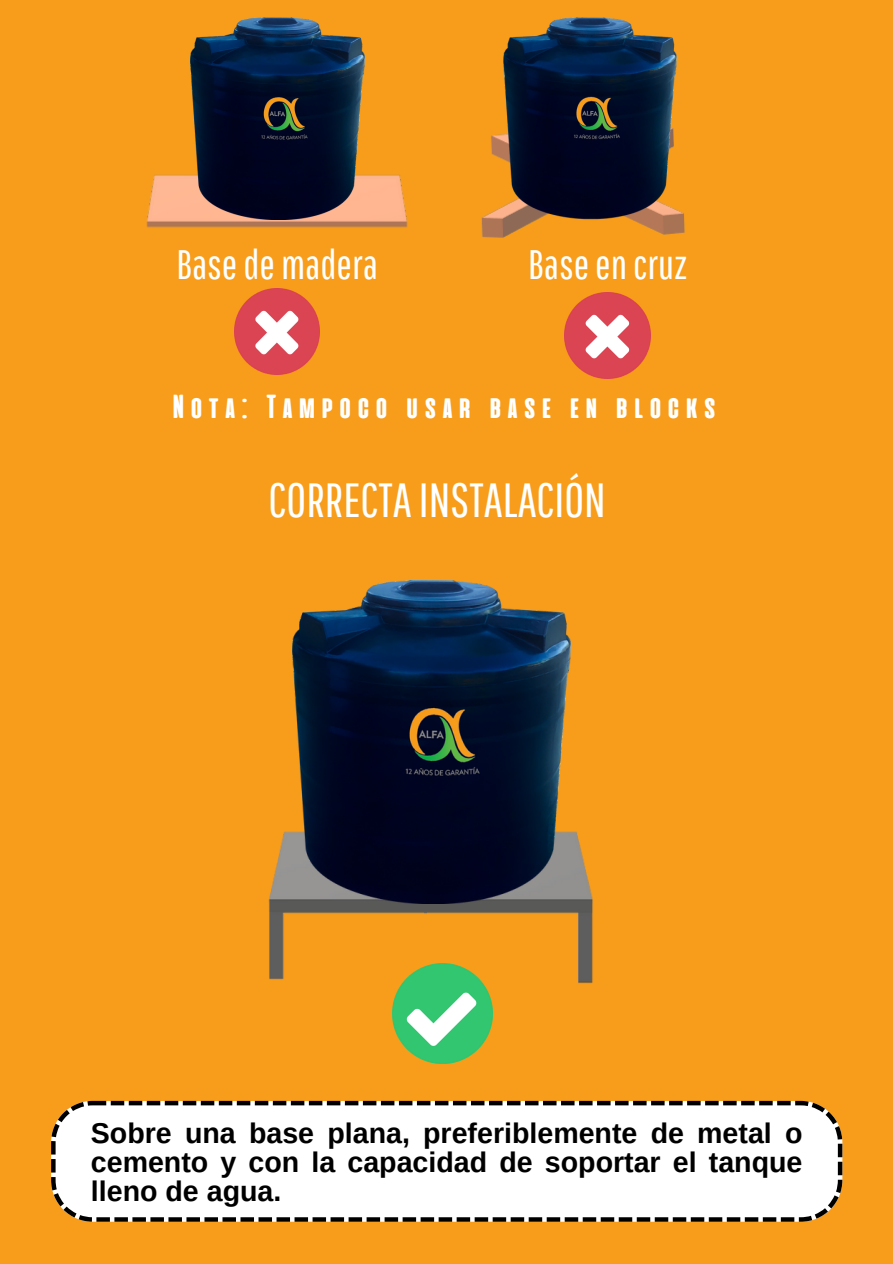
<style>
.page{position:relative;width:893px;height:1264px;background:#fff}
.page>*{position:absolute;margin:0;border:0;box-sizing:border-box;transform-origin:0 0}
.t1{font:48px "Pathway Gothic One";color:#fff}
.t2{font:41.1px "Pathway Gothic One";color:#fff}
.t3{font:800 33.3px "Alienscows";color:#fff}
.t4{font:700 28.5px/29.2px "Arimo";color:#000;text-align:justify}
</style>
<div class="page">
<div style="left:0;top:0;width:892px;height:1263px;background:#f89d1b"></div>
<img style="left:426px;top:831px;width:167px;height:233px">
<img style="left:146px;top:52px;width:193px;height:323px">
<img style="left:191px;top:18px;width:148px;height:201px">
<img style="left:339px;top:35px;width:312px;height:344px">
<img style="left:468px;top:17px;width:217px;height:222px">
<img style="left:234px;top:289px;width:86px;height:85px">
<img style="left:564px;top:292px;width:86px;height:86px">
<img style="left:426px;top:963px;width:67px;height:100px">
<img style="left:268px;top:831px;width:158px;height:231px">
<img style="left:293px;top:581px;width:278px;height:322px">
<svg style="left:51px;top:1100px;width:791px;height:121px;background:#f0eeeb"></svg>
<p class="t2" style="left:176px;top:240px;width:203px">Basedemadera</p>
<p class="t2" style="left:528px;top:240px;width:161px">Baseencruz</p>
<p class="t3" style="left:169px;top:387px;width:550px">Nota: Tampoco usar base en blocks</p>
<p class="t1" style="left:268px;top:471px;width:338px">CORRECTAINSTALACIÓN</p>
<p class="t4" style="left:91px;top:1118px;width:713px">Sobre una base plana, preferiblemente de metal o cemento y con la capacidad de soportar el tanque lleno de agua.</p>
</div>
